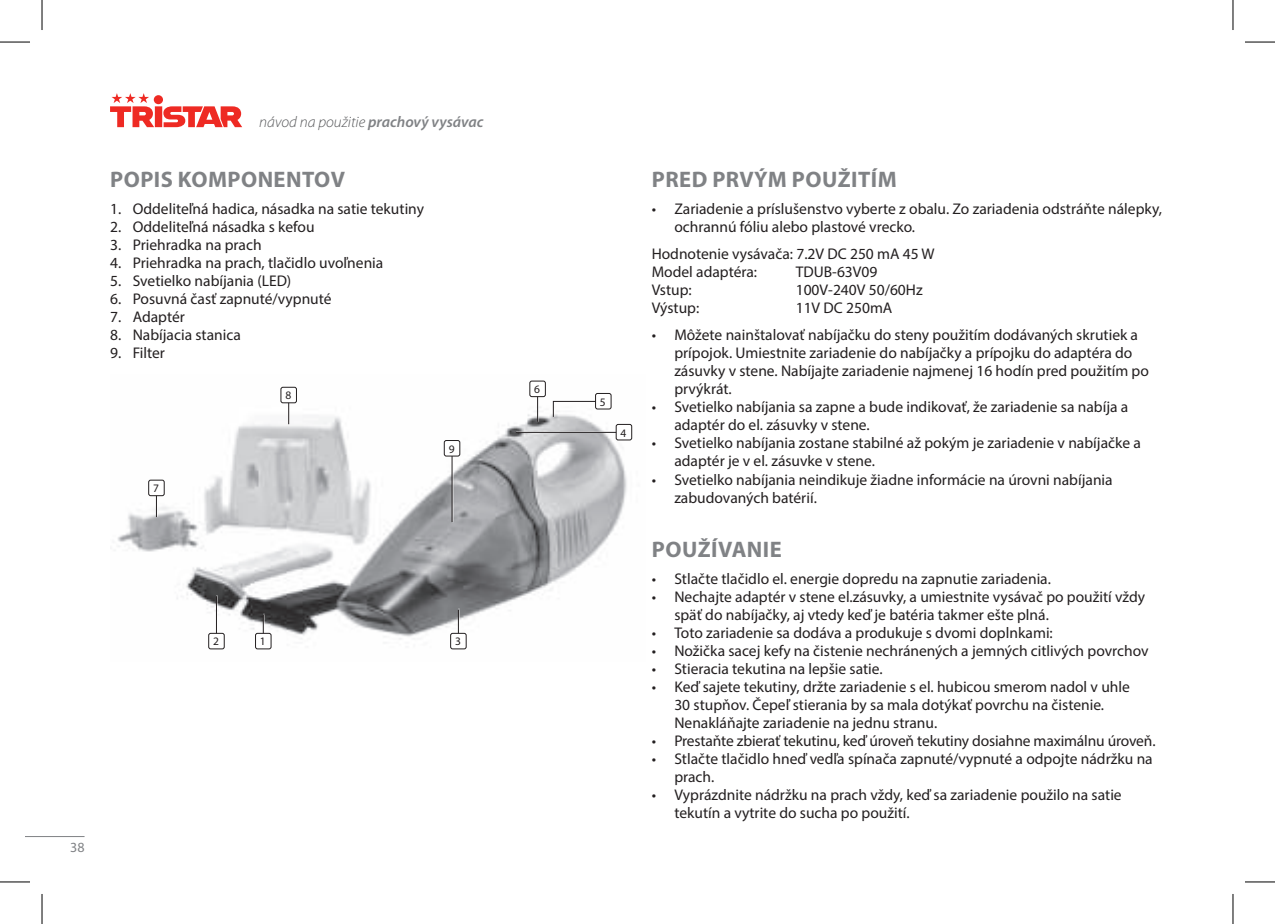
<style>
.page{position:relative;width:1275px;height:924px;background:#fff}
.page>*{position:absolute;margin:0;border:0;box-sizing:border-box;transform-origin:0 0}
.t1{font:700 22.4px "Myriad Pro";letter-spacing:.02em;color:#808285}
.t2{font:15.6px/18px "Myriad Pro";color:#231f20}
.t3{font:italic 300 15.6px "Myriad Pro";color:#57585a}
.t4{font:14px "Myriad Pro";color:#808285}
.t5{font:11.4px "Myriad Pro";color:#231f20}
.s1{font-weight:600;color:#808285}
</style>
<div class="page">
<img style="left:117px;top:386px;width:516px;height:264px">
<hr style="left:263px;top:613px;width:2px;height:30px;background:#fff">
<svg style="left:263px;top:614px;width:1px;height:18px"></svg>
<hr style="left:458px;top:608px;width:2px;height:35px;background:#fff">
<hr style="left:458px;top:609px;width:1px;height:34px;background:#231f20">
<hr style="left:216px;top:594px;width:2px;height:49px;background:#fff">
<hr style="left:216px;top:596px;width:1px;height:47px;background:#231f20">
<hr style="left:537px;top:383px;width:2px;height:38px;background:#fff">
<hr style="left:537px;top:385px;width:1px;height:36px;background:#231f20">
<hr style="left:451px;top:443px;width:2px;height:79px;background:#fff">
<hr style="left:452px;top:444px;width:1px;height:78px;background:#231f20">
<hr style="left:288px;top:390px;width:2px;height:34px;background:#fff">
<hr style="left:288px;top:391px;width:1px;height:33px;background:#231f20">
<hr style="left:156px;top:482px;width:2px;height:35px;background:#fff">
<hr style="left:156px;top:484px;width:1px;height:33px;background:#231f20">
<div style="left:255px;top:633px;width:16px;height:15px;background:#fff;border-radius:2px"></div>
<div style="left:255px;top:632px;width:16px;height:17px;border:1px solid #231f20;border-radius:2px"></div>
<div style="left:450px;top:633px;width:16px;height:15px;background:#fff;border-radius:2px"></div>
<div style="left:450px;top:632px;width:16px;height:17px;border:1px solid #231f20;border-radius:2px"></div>
<div style="left:209px;top:633px;width:15px;height:15px;background:#fff;border-radius:2px"></div>
<div style="left:208px;top:632px;width:17px;height:17px;border:1px solid #231f20;border-radius:2px"></div>
<div style="left:530px;top:381px;width:15px;height:15px;background:#fff;border-radius:2px"></div>
<div style="left:529px;top:380px;width:17px;height:17px;border:1px solid #231f20;border-radius:2px"></div>
<div style="left:444px;top:440px;width:16px;height:16px;background:#fff;border-radius:2px"></div>
<div style="left:444px;top:440px;width:16px;height:16px;border:1px solid #231f20;border-radius:2px"></div>
<div style="left:281px;top:387px;width:15px;height:15px;background:#fff;border-radius:2px"></div>
<div style="left:280px;top:387px;width:17px;height:16px;border:1px solid #231f20;border-radius:2px"></div>
<div style="left:149px;top:480px;width:15px;height:15px;background:#fff;border-radius:2px"></div>
<div style="left:148px;top:479px;width:17px;height:17px;border:1px solid #231f20;border-radius:2px"></div>
<hr style="left:516px;top:430px;width:109px;height:2px;background:#fff">
<hr style="left:516px;top:432px;width:108px;height:1px;background:#231f20">
<div style="left:553px;top:399px;width:51px;height:17px;background:#fff"></div>
<svg style="left:552px;top:400px;width:52px;height:17px"></svg>
<div style="left:616px;top:424px;width:16px;height:16px;background:#fff;border-radius:2px"></div>
<div style="left:616px;top:424px;width:16px;height:16px;border:1px solid #231f20;border-radius:2px"></div>
<div style="left:595px;top:393px;width:16px;height:16px;background:#fff;border-radius:2px"></div>
<div style="left:595px;top:393px;width:16px;height:16px;border:1px solid #231f20;border-radius:2px"></div>
<svg style="left:110px;top:93px;width:132px;height:34px"></svg>
<hr style="left:25px;top:835px;width:60px;height:1px;background:#808285">
<hr style="left:0;top:42px;width:30px;height:1px;background:#000">
<hr style="left:1245px;top:42px;width:30px;height:1px;background:#000">
<hr style="left:0;top:881px;width:30px;height:1px;background:#000">
<hr style="left:1245px;top:881px;width:30px;height:1px;background:#000">
<hr style="left:42px;top:0;width:1px;height:30px;background:#000">
<hr style="left:42px;top:893px;width:1px;height:30px;background:#000">
<hr style="left:1232px;top:0;width:1px;height:30px;background:#000">
<hr style="left:1232px;top:893px;width:1px;height:30px;background:#000">
<p class="t3" style="left:259px;top:116px;width:226px">návod na použitie <span class="s1">prachový vysávac</span></p>
<h1 class="t1" style="left:110px;top:167px;width:236px">POPIS KOMPONENTOV</h1>
<p class="t2" style="left:110px;top:200px;width:315px">1. Oddeliteľná hadica, násadka na satie tekutiny</p>
<p class="t2" style="left:110px;top:218px;width:206px">2. Oddeliteľná násadka s kefou</p>
<p class="t2" style="left:110px;top:236px;width:153px">3. Priehradka na prach</p>
<p class="t2" style="left:110px;top:254px;width:275px">4. Priehradka na prach, tlačidlo uvoľnenia</p>
<p class="t2" style="left:110px;top:272px;width:183px">5. Svetielko nabíjania (LED)</p>
<p class="t2" style="left:110px;top:290px;width:223px">6. Posuvná časť zapnuté/vypnuté</p>
<p class="t2" style="left:110px;top:308px;width:76px">7. Adaptér</p>
<p class="t2" style="left:110px;top:326px;width:132px">8. Nabíjacia stanica</p>
<p class="t2" style="left:110px;top:344px;width:56px">9. Filter</p>
<p class="t5" style="left:153px;top:482px;width:7px">7</p>
<p class="t5" style="left:285px;top:390px;width:7px">8</p>
<p class="t5" style="left:449px;top:443px;width:7px">9</p>
<p class="t5" style="left:534px;top:383px;width:7px">6</p>
<p class="t5" style="left:213px;top:635px;width:7px">2</p>
<p class="t5" style="left:260px;top:635px;width:7px">1</p>
<p class="t5" style="left:455px;top:635px;width:7px">3</p>
<p class="t4" style="left:70px;top:840px;width:16px">38</p>
<p class="t5" style="left:600px;top:396px;width:7px">5</p>
<p class="t5" style="left:620px;top:427px;width:7px">4</p>
<h1 class="t1" style="left:652px;top:167px;width:246px">PRED PRVÝM POUŽITÍM</h1>
<p class="t2" style="left:674px;top:200px;width:489px;text-indent:-23px">• Zariadenie a príslušenstvo vyberte z obalu. Zo zariadenia odstráňte nálepky, ochrannú fóliu alebo plastové vrecko.</p>
<p class="t2" style="left:651px;top:245px;width:284px">Hodnotenie vysávača: 7.2V DC 250 mA 45 W<br>Model adaptéra:</p>
<p class="t2" style="left:795px;top:263px;width:83px">TDUB-63V09</p>
<p class="t2" style="left:651px;top:281px;width:49px">Vstup:<br>Výstup:</p>
<p class="t2" style="left:795px;top:281px;width:128px">100V-240V 50/60Hz<br>11V DC 250mA</p>
<p class="t2" style="left:674px;top:326px;width:476px;text-indent:-23px">• Môžete nainštalovať nabíjačku do steny použitím dodávaných skrutiek a prípojok. Umiestnite zariadenie do nabíjačky a prípojku do adaptéra do zásuvky v stene. Nabíjajte zariadenie najmenej 16 hodín pred použitím po prvýkrát.</p>
<p class="t2" style="left:674px;top:398px;width:455px;text-indent:-23px">• Svetielko nabíjania sa zapne a bude indikovať, že zariadenie sa nabíja a adaptér do el. zásuvky v stene.</p>
<p class="t2" style="left:674px;top:434px;width:468px;text-indent:-23px">• Svetielko nabíjania zostane stabilné až pokým je zariadenie v nabíjačke a adaptér je v el. zásuvke v stene.</p>
<p class="t2" style="left:674px;top:470px;width:440px;text-indent:-23px">• Svetielko nabíjania neindikuje žiadne informácie na úrovni nabíjania zabudovaných batérií.</p>
<h1 class="t1" style="left:652px;top:536px;width:131px">POUŽÍVANIE</h1>
<p class="t2" style="left:651px;top:569px;width:401px">• Stlačte tlačidlo el. energie dopredu na zapnutie zariadenia.</p>
<p class="t2" style="left:674px;top:587px;width:472px;text-indent:-23px">• Nechajte adaptér v stene el.zásuvky, a umiestnite vysávač po použití vždy späť do nabíjačky, aj vtedy keď je batéria takmer ešte plná.</p>
<p class="t2" style="left:651px;top:623px;width:403px">• Toto zariadenie sa dodáva a produkuje s dvomi doplnkami:</p>
<p class="t2" style="left:651px;top:641px;width:498px">• Nožička sacej kefy na čistenie nechránených a jemných citlivých povrchov</p>
<p class="t2" style="left:651px;top:659px;width:232px">• Stieracia tekutina na lepšie satie.</p>
<p class="t2" style="left:674px;top:677px;width:457px;text-indent:-23px">• Keď sajete tekutiny, držte zariadenie s el. hubicou smerom nadol v uhle<br>30 stupňov. Čepeľ stierania by sa mala dotýkať povrchu na čistenie.<br>Nenakláňajte zariadenie na jednu stranu.</p>
<p class="t2" style="left:651px;top:731px;width:505px">• Prestaňte zbierať tekutinu, keď úroveň tekutiny dosiahne maximálnu úroveň.</p>
<p class="t2" style="left:674px;top:749px;width:480px;text-indent:-23px">• Stlačte tlačidlo hneď vedľa spínača zapnuté/vypnuté a odpojte nádržku na prach.</p>
<p class="t2" style="left:674px;top:785px;width:449px;text-indent:-23px">• Vyprázdnite nádržku na prach vždy, keď sa zariadenie použilo na satie tekutín a vytrite do sucha po použití.</p>
</div>
